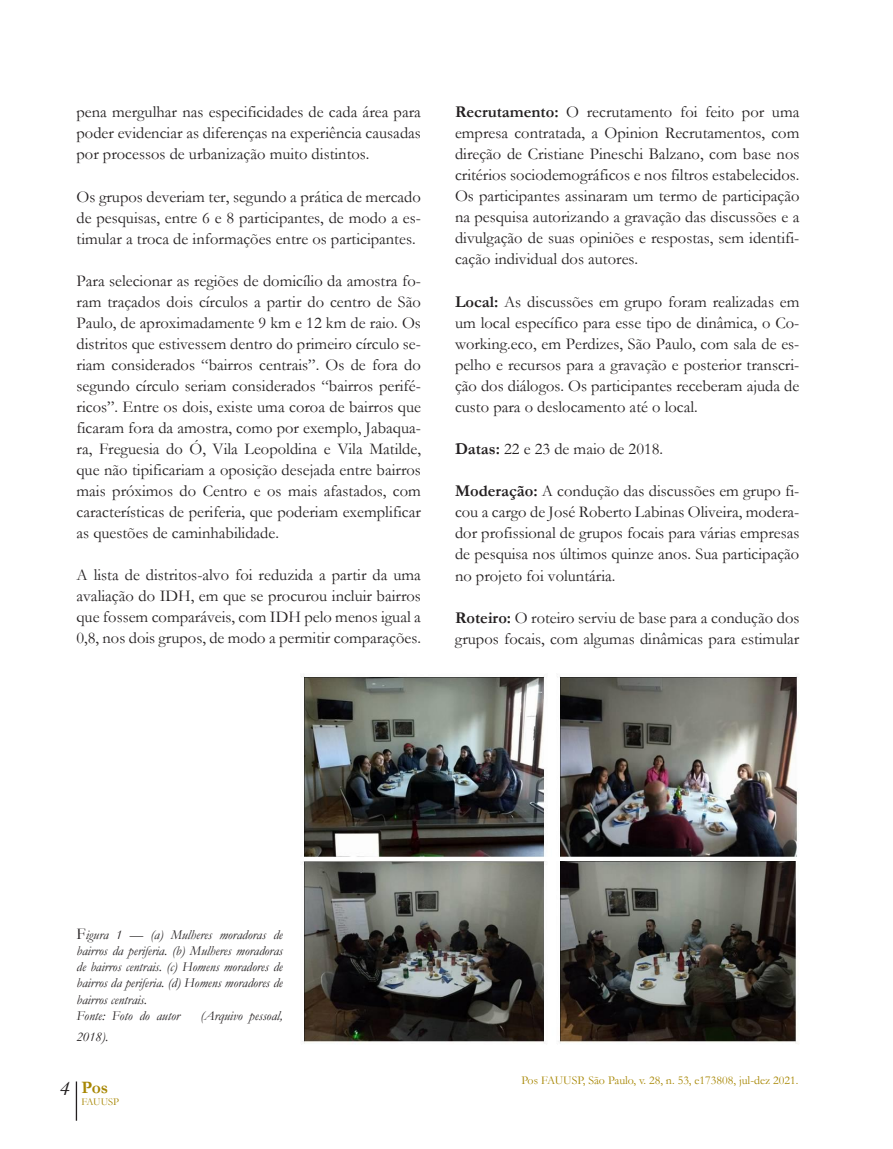
<style>
.page{position:relative;width:893px;height:1149px;background:#fff}
.page>*{position:absolute;margin:0;border:0;box-sizing:border-box;transform-origin:0 0}
.t1{font:italic 21px "Garamond";color:#231f20}
.t2{font:700 17.55px "Garamond";color:#a78602}
.t3{font:16.5px/21px "Garamond";color:#231f20;text-align:justify}
.t4{font:italic 13.5px/16.2px "Garamond";color:#231f20}
.t5{font:12px "Garamond";color:#a78602}
.t6{font:10.5px "Garamond";color:#a78602}
.s1{font-weight:700}
.s2{font-style:normal;font-size:16.5px}
</style>
<div class="page">
<hr style="left:76px;top:1081px;width:1px;height:39px;background:#231f20">
<img style="left:301px;top:676px;width:497px;height:368px">
<p class="t3" style="left:77px;top:101px;width:346px">pena mergulhar nas especificidades de cada área para poder evidenciar as diferenças na experiência causadas por processos de urbanização muito distintos.</p>
<p class="t3" style="left:77px;top:185px;width:346px">Os grupos deveriam ter, segundo a prática de mercado de pesquisas, entre 6 e 8 participantes, de modo a es&shy;timular a troca de informações entre os participantes.</p>
<p class="t3" style="left:77px;top:270px;width:346px">Para selecionar as regiões de domicílio da amostra fo&shy;ram traçados dois círculos a partir do centro de São Paulo, de aproximadamente 9 km e 12 km de raio. Os distritos que estivessem dentro do primeiro círculo se&shy;riam considerados “bairros centrais”. Os de fora do segundo círculo seriam considerados “bairros perifé&shy;ricos”. Entre os dois, existe uma coroa de bairros que ficaram fora da amostra, como por exemplo, Jabaqua&shy;ra, Freguesia do Ó, Vila Leopoldina e Vila Matilde, que não tipificariam a oposição desejada entre bairros mais próximos do Centro e os mais afastados, com características de periferia, que poderiam exemplificar as questões de caminhabilidade.</p>
<p class="t3" style="left:77px;top:564px;width:346px">A lista de distritos-alvo foi reduzida a partir da uma avaliação do IDH, em que se procurou incluir bairros que fossem comparáveis, com IDH pelo menos igual a 0,8, nos dois grupos, de modo a permitir comparações.</p>
<p class="t3" style="left:455px;top:101px;width:346px"><span class="s1">Recrutamento:</span> O recrutamento foi feito por uma empresa contratada, a Opinion Recrutamentos, com direção de Cristiane Pineschi Balzano, com base nos critérios sociodemográficos e nos filtros estabelecidos.<br>Os participantes assinaram um termo de participação na pesquisa autorizando a gravação das discussões e a divulgação de suas opiniões e respostas, sem identifi&shy;cação individual dos autores.</p>
<p class="t3" style="left:455px;top:290px;width:346px"><span class="s1">Local:</span> As discussões em grupo foram realizadas em um local específico para esse tipo de dinâmica, o Co&shy;working.eco, em Perdizes, São Paulo, com sala de es&shy;pelho e recursos para a gravação e posterior transcri&shy;ção dos diálogos. Os participantes receberam ajuda de custo para o deslocamento até o local.</p>
<p class="t3" style="left:455px;top:438px;width:210px"><span class="s1">Datas:</span> 22 e 23 de maio de 2018.</p>
<p class="t3" style="left:455px;top:480px;width:346px"><span class="s1">Moderação:</span> A condução das discussões em grupo fi&shy;cou a cargo de José Roberto Labinas Oliveira, modera&shy;dor profissional de grupos focais para várias empresas de pesquisa nos últimos quinze anos. Sua participação no projeto foi voluntária.</p>
<p class="t3" style="left:455px;top:606px;width:346px"><span class="s1">Roteiro:</span> O roteiro serviu de base para a condução dos grupos focais, com algumas dinâmicas para estimular</p>
<p class="t4" style="left:77px;top:925px;width:208px"><span class="s2">F</span>igura 1 — (a) Mulheres moradoras de bairros da periferia. (b) Mulheres moradoras de bairros centrais. (c) Homens moradores de bairros da periferia. (d) Homens moradores de bairros centrais.<br>Fonte: Foto do autor</p>
<p class="t4" style="left:200px;top:1006px;width:84px">(Arquivo pessoal,</p>
<p class="t4" style="left:77px;top:1027px;width:33px">2018).</p>
<p class="t1" style="left:60px;top:1073px;width:11px">4</p>
<p class="t2" style="left:81px;top:1074px;width:28px">Pos</p>
<p class="t6" style="left:81px;top:1094px;width:39px">FAUUSP</p>
<p class="t5" style="left:521px;top:1071px;width:279px">Pos FAUUSP, São Paulo, v. 28, n. 53, e173808, jul-dez 2021.</p>
</div>
